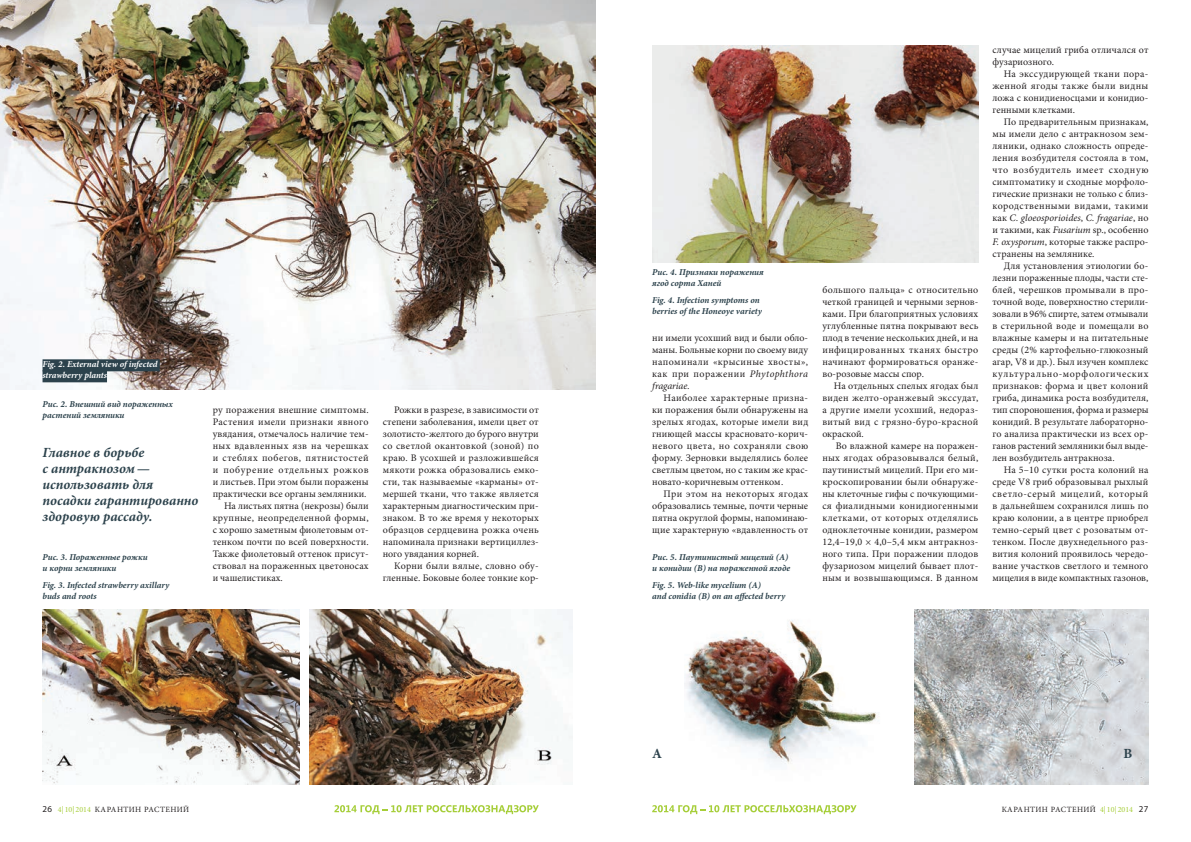
<style>
.page{position:relative;width:1191px;height:842px;background:#fff}
.page>*{position:absolute;margin:0;border:0;box-sizing:border-box;transform-origin:0 0}
.t1{font:italic 700 14px/16px "Minion Pro";color:#2c424c}
.t2{font:700 14px "Minion Pro";color:#2c424c}
.t3{font:10px/12px "Minion Pro";letter-spacing:.01em;color:#231f20;text-align:justify}
.t4{font:10px "Minion Pro";letter-spacing:.035em;color:#231f20}
.t5{font:10px "Minion Pro";letter-spacing:.04em;color:#231f20}
.t6{font:10px "Minion Pro";letter-spacing:.03em;color:#231f20}
.t7{font:10px "Minion Pro";letter-spacing:.06em;color:#231f20}
.t8{font:italic 700 9px/11px "Minion Pro";letter-spacing:-.005em;color:#2c424c}
.t9{font:italic 700 9px/11px "Minion Pro";color:#fff}
.t10{font:8px "Minion Pro";letter-spacing:.05em;color:#231f20}
.s1{font-style:italic}
.s2{font-family:"Myriad Pro";font-size:9px}
.s3{color:#a6ce39}
</style>
<div class="page">
<svg style="left:334px;top:805px;width:205px;height:9px"></svg>
<svg style="left:652px;top:805px;width:204px;height:9px"></svg>
<img style="left:0;top:0;width:595px;height:389px">
<img style="left:652px;top:45px;width:326px;height:218px">
<img style="left:43px;top:609px;width:256px;height:176px">
<img style="left:310px;top:609px;width:263px;height:176px">
<div style="left:43px;top:359px;width:117px;height:12px;background:#2c424c"></div>
<div style="left:43px;top:370px;width:64px;height:12px;background:#2c424c"></div>
<img style="left:684px;top:620px;width:192px;height:145px">
<img style="left:914px;top:609px;width:234px;height:176px">
<p class="t9" style="left:43px;top:359px;width:117px">Fig. 2. External view of infected strawberry plants</p>
<p class="t8" style="left:43px;top:398px;width:132px">Рис. 2. Внешний вид пораженных растений земляники</p>
<h1 class="t1" style="left:43px;top:444px;width:157px">Главное в борьбе<br>с антракнозом— использовать для посадки гарантированно здоровую рассаду.</h1>
<p class="t8" style="left:43px;top:551px;width:107px">Рис. 3. Пораженные рожки и корни земляники</p>
<p class="t8" style="left:43px;top:579px;width:128px">Fig. 3. Infected strawberry axillary buds and roots</p>
<p class="t3" style="left:213px;top:403px;width:157px">ру поражения внешние симптомы.</p>
<p class="t4" style="left:213px;top:415px;width:157px">Растения имели признаки явного</p>
<p class="t3" style="left:213px;top:427px;width:157px">увядания, отмечалось наличие тем-</p>
<p class="t4" style="left:213px;top:439px;width:157px">ных вдавленных язв на черешках</p>
<p class="t5" style="left:213px;top:451px;width:157px">и стеблях побегов, пятнистостей</p>
<p class="t7" style="left:213px;top:463px;width:157px">и побурение отдельных рожков</p>
<p class="t3" style="left:213px;top:475px;width:157px">и листьев. При этом были поражены</p>
<p class="t3" style="left:213px;top:487px;width:155px">практически все органы земляники.</p>
<p class="t3" style="left:224px;top:499px;width:146px">На листьях пятна (некрозы) были</p>
<p class="t6" style="left:213px;top:511px;width:157px">крупные, неопределенной формы,</p>
<p class="t3" style="left:213px;top:523px;width:157px">с хорошо заметным фиолетовым от-</p>
<p class="t3" style="left:213px;top:535px;width:157px">тенком почти по всей поверхности.</p>
<p class="t3" style="left:213px;top:547px;width:157px">Также фиолетовый оттенок присут-</p>
<p class="t3" style="left:213px;top:559px;width:157px">ствовал на пораженных цветоносах</p>
<p class="t3" style="left:213px;top:571px;width:72px">и чашелистиках.</p>
<p class="t3" style="left:383px;top:403px;width:157px;text-indent:11px">Рожки в разрезе, в зависимости от степени заболевания, имели цвет от золотисто-желтого до бурого внутри со светлой окантовкой (зоной) по краю. В усохшей и разложившейся мякоти рожка образовались емко&shy;сти, так называемые «карманы» от&shy;мершей ткани, что также является характерным диагностическим при&shy;знаком<span class="s1">.</span> В то же время у некоторых образцов сердцевина рожка очень напоминала признаки вертициллез&shy;ного увядания корней.</p>
<p class="t3" style="left:383px;top:559px;width:157px;text-align:right">Корни были вялые, словно обу&shy;гленные. Боковые более тонкие кор-</p>
<p class="t8" style="left:652px;top:267px;width:113px">Рис. 4. Признаки поражения ягод сорта Ханей</p>
<p class="t8" style="left:652px;top:294px;width:111px">Fig. 4. Infection symptoms on berries of the Honeoye variety</p>
<p class="t3" style="left:652px;top:331px;width:157px">ни имели усохший вид и были обло&shy;маны. Больные корни по своему виду напоминали «крысиные хвосты», как при поражении <span class="s1">Phytophthora fragariae.</span></p>
<p class="t3" style="left:652px;top:391px;width:157px;text-indent:11px">Наиболее характерные призна&shy;ки поражения были обнаружены на зрелых ягодах, которые имели вид гниющей массы красновато-корич&shy;невого цвета, но сохраняли свою форму. Зерновки выделялись более светлым цветом, но с таким же крас&shy;новато-коричневым оттенком.</p>
<p class="t3" style="left:652px;top:487px;width:157px;text-indent:11px">При этом на некоторых ягодах образовались темные, почти черные пятна округлой формы, напоминаю&shy;щие характерную «вдавленность от</p>
<p class="t8" style="left:652px;top:551px;width:139px">Рис. 5. Паутинистый мицелий (A) и конидии (B) на пораженной ягоде</p>
<p class="t8" style="left:652px;top:579px;width:135px">Fig. 5. Web-like mycelium (А)<br>and conidia (B) on an affected berry</p>
<p class="t3" style="left:822px;top:283px;width:157px">большого пальца» с относительно четкой границей и черными зернов&shy;ками. При благоприятных условиях углубленные пятна покрывают весь плод в течение нескольких дней, и на инфицированных тканях быстро начинают формироваться оранже&shy;во-розовые массы спор.</p>
<p class="t3" style="left:822px;top:379px;width:157px;text-indent:11px">На отдельных спелых ягодах был виден желто-оранжевый экссудат, а другие имели усохший, недораз&shy;витый вид с грязно-буро-красной окраской.</p>
<p class="t3" style="left:822px;top:439px;width:157px;text-indent:14px">Во влажной камере на поражен&shy;ных ягодах образовывался белый, паутинистый мицелий. При его ми&shy;кроскопировании были обнаруже&shy;ны клеточные гифы с почкующими&shy;ся фиалидными конидиогенными клетками, от которых отделялись одноклеточные конидии, размером 12,4–19,0 × 4,0–5,4 мкм антракноз&shy;ного типа. При поражении плодов фузариозом мицелий бывает плот&shy;ным и возвышающимся. В данном</p>
<p class="t3" style="left:992px;top:43px;width:157px">случае мицелий гриба отличался от фузариозного.</p>
<p class="t3" style="left:992px;top:67px;width:157px;text-indent:11px">На экссудирующей ткани пора&shy;женной ягоды также были видны ложа с конидиеносцами и конидио&shy;генными клетками.</p>
<p class="t3" style="left:992px;top:115px;width:157px;text-indent:11px">По предварительным признакам, мы имели дело с антракнозом зем&shy;ляники, однако сложность опреде&shy;ления возбудителя состояла в том, что возбудитель имеет сходную симптоматику и сходные морфоло&shy;гические признаки не только с близ&shy;кородственными видами, такими как <span class="s1">C. gloeosporioides</span>, <span class="s1">С. fragariae</span>, но и такими, как <span class="s1">Fusarium</span> sp., особенно <span class="s1">F. oxysporum</span>, которые также распро&shy;странены на землянике.</p>
<p class="t3" style="left:992px;top:259px;width:157px;text-indent:11px">Для установления этиологии бо&shy;лезни пораженные плоды, части сте&shy;блей, черешков промывали в про&shy;точной воде, поверхностно стерили&shy;зовали в 96% спирте, затем отмывали в стерильной воде и помещали во влажные камеры и на питательные среды (2% картофельно-глюкозный агар, V8 и др.). Был изучен комплекс культурально-морфологических признаков: форма и цвет колоний гриба, динамика роста возбудителя, тип спороношения, форма и размеры конидий. В результате лабораторно&shy;го анализа практически из всех ор&shy;ганов растений земляники был выде&shy;лен возбудитель антракноза.</p>
<p class="t3" style="left:992px;top:463px;width:157px;text-indent:11px">На 5–10 сутки роста колоний на среде V8 гриб образовывал рыхлый светло-серый мицелий, который в дальнейшем сохранился лишь по краю колонии, а в центре приобрел темно-серый цвет с розоватым от&shy;тенком. После двухнедельного раз&shy;вития колоний проявилось чередо&shy;вание участков светлого и темного мицелия в виде компактных газонов,</p>
<h1 class="t2" style="left:652px;top:743px;width:11px">A</h1>
<h1 class="t2" style="left:1123px;top:743px;width:10px">B</h1>
<p class="t10" style="left:43px;top:804px;width:148px"><span class="s2">26</span> <span class="s3">4|10|2014</span> КАРАНТИН РАСТЕНИЙ</p>
<p class="t10" style="left:1001px;top:804px;width:148px">КАРАНТИН РАСТЕНИЙ <span class="s3">4|10|2014</span> <span class="s2">27</span></p>
</div>
